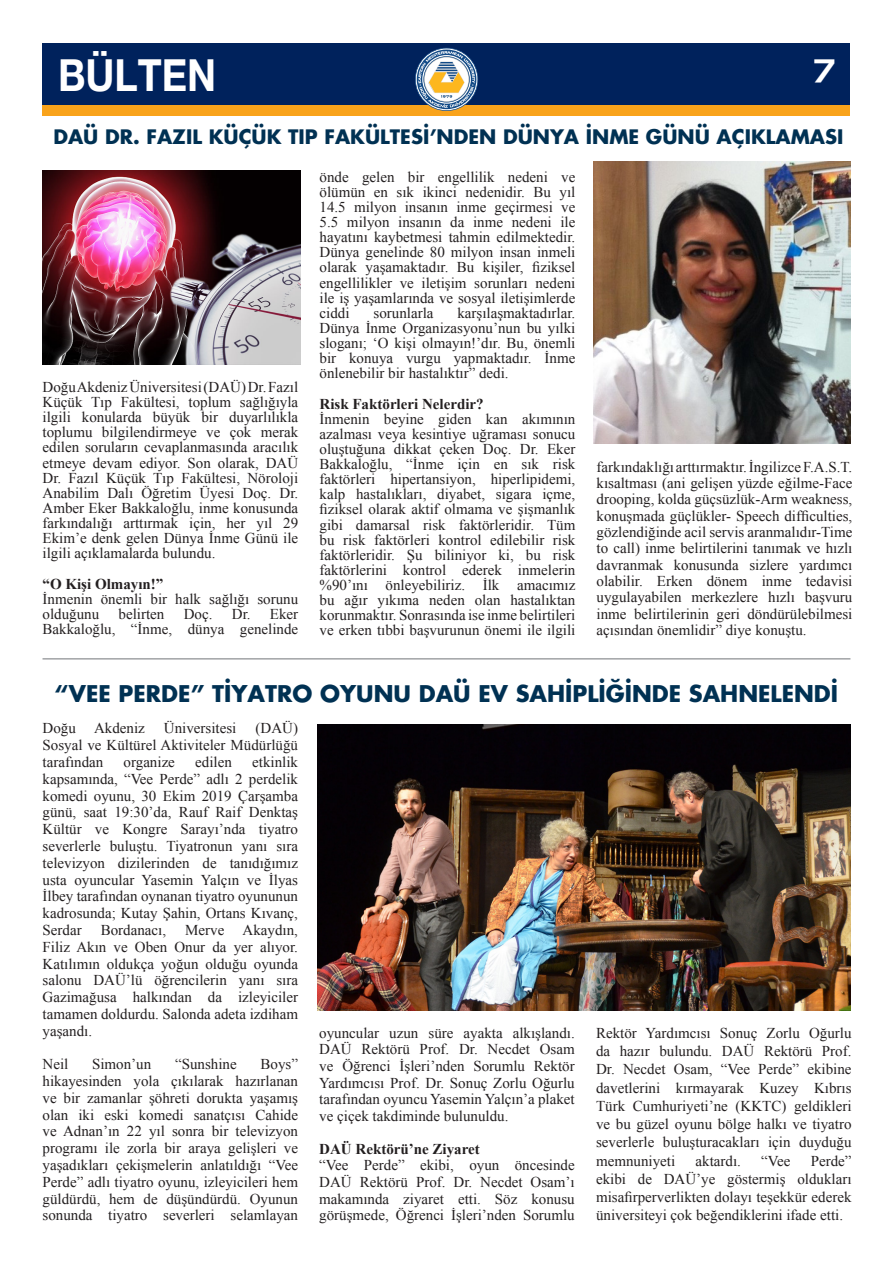
<style>
.page{position:relative;width:893px;height:1263px;background:#fff}
.page>*{position:absolute;margin:0;border:0;box-sizing:border-box;transform-origin:0 0}
.t1{font:700 44.1px "Helvetica Neue EMU";color:#fff;scale:.89 1}
.t2{font:31.5px "Handel EMU";color:#fff}
.t3{font:700 22.5px "Futura TEMU";color:#003153}
.t4{font:700 19.5px "Futura TEMU";color:#003153}
.BULTEN-PARAGRAF{font:15px/15px "Times New Roman";color:#231f20;text-align:justify}
.BULTEN_ARA_BAŞLIK{font:700 15px "Times New Roman";color:#231f20}
</style>
<div class="page">
<div style="left:43px;top:43px;width:807px;height:72px;background:#f9a31b"></div>
<div style="left:43px;top:43px;width:807px;height:61px;background:#00225c"></div>
<svg style="left:415px;top:48px;width:63px;height:63px"></svg>
<img style="left:43px;top:170px;width:257px;height:195px">
<hr style="left:43px;top:658px;width:807px;height:1px;background:#939598">
<img style="left:317px;top:725px;width:533px;height:285px">
<img style="left:593px;top:161px;width:257px;height:282px">
<p class="t1" style="left:58px;top:48px;width:179px">BÜLTEN</p>
<p class="t2" style="left:814px;top:52px;width:22px">7</p>
<p class="t4" style="left:53px;top:123px;width:791px">DAÜ DR. FAZIL KÜÇÜK TIP FAKÜLTESİ’NDEN DÜNYA İNME GÜNÜ AÇIKLAMASI</p>
<p class="BULTEN-PARAGRAF" style="left:43px;top:380px;width:257px">Doğu Akdeniz Üniversitesi (DAÜ) Dr. Fazıl Küçük Tıp Fakültesi, toplum sağlığıyla ilgili konularda büyük bir duyarlılıkla toplumu bilgilendirmeye ve çok merak edilen soruların cevaplanmasında aracılık etmeye devam ediyor. Son olarak, DAÜ Dr. Fazıl Küçük Tıp Fakültesi, Nöroloji Anabilim Dalı Öğretim Üyesi Doç. Dr.<br>Amber Eker Bakkaloğlu, inme konusunda farkındalığı arttırmak için, her yıl 29<br>Ekim’e denk gelen Dünya İnme Günü ile ilgili açıklamalarda bulundu.</p>
<p class="BULTEN_ARA_BAŞLIK" style="left:43px;top:574px;width:122px">“O Kişi Olmayın!”</p>
<p class="BULTEN-PARAGRAF" style="left:43px;top:591px;width:257px">İnmenin önemli bir halk sağlığı sorunu olduğunu</p>
<p class="BULTEN-PARAGRAF" style="left:43px;top:606px;width:257px;text-align:right">Dr. Eker<br>Bakkaloğlu, “İnme, dünya genelinde</p>
<p class="BULTEN-PARAGRAF" style="left:119px;top:606px;width:47px">belirten</p>
<p class="BULTEN-PARAGRAF" style="left:184px;top:606px;width:30px">Doç.</p>
<p class="BULTEN-PARAGRAF" style="left:320px;top:170px;width:257px">önde gelen bir engellilik nedeni ve ölümün en sık ikinci nedenidir. Bu yıl 14.5 milyon insanın inme geçirmesi ve 5.5 milyon insanın da inme nedeni ile hayatını kaybetmesi tahmin edilmektedir.<br>Dünya genelinde 80 milyon insan inmeli olarak yaşamaktadır. Bu kişiler, fiziksel engellilikler ve iletişim sorunları nedeni ile iş yaşamlarında ve sosyal iletişimlerde ciddi</p>
<p class="BULTEN-PARAGRAF" style="left:320px;top:305px;width:257px;text-indent:138px">karşılaşmaktadırlar.<br>Dünya İnme Organizasyonu’nun bu yılki sloganı; ‘O kişi olmayın!’dır. Bu, önemli bir konuya vurgu yapmaktadır. İnme önlenebilir bir hastalıktır” dedi.</p>
<p class="BULTEN_ARA_BAŞLIK" style="left:320px;top:394px;width:166px">Risk Faktörleri Nelerdir?</p>
<p class="BULTEN-PARAGRAF" style="left:320px;top:411px;width:257px">İnmenin beyine giden kan akımının azalması veya kesintiye uğraması sonucu oluştuğuna dikkat çeken Doç. Dr. Eker Bakkaloğlu, “İnme için en sık risk faktörleri hipertansiyon, hiperlipidemi, kalp hastalıkları, diyabet, sigara içme, fiziksel olarak aktif olmama ve şişmanlık gibi damarsal risk faktörleridir. Tüm bu risk faktörleri kontrol edilebilir risk faktörleridir. Şu biliniyor ki, bu risk faktörlerini kontrol ederek inmelerin %90’ını önleyebiliriz. İlk amacımız bu ağır yıkıma neden olan hastalıktan korunmaktır. Sonrasında ise inme belirtileri ve erken tıbbi başvurunun önemi ile ilgili</p>
<p class="BULTEN-PARAGRAF" style="left:373px;top:305px;width:61px">sorunlarla</p>
<p class="BULTEN-PARAGRAF" style="left:597px;top:458px;width:257px;line-height:16.4px">farkındaklığı arttırmaktır. İngilizce F.A.S.T. kısaltması (ani gelişen yüzde eğilme-Face drooping, kolda güçsüzlük-Arm weakness, konuşmada güçlükler- Speech difficulties, gözlendiğinde acil servis aranmalıdır-Time to call) inme belirtilerini tanımak ve hızlı davranmak konusunda sizlere yardımcı olabilir. Erken dönem inme tedavisi uygulayabilen merkezlere hızlı başvuru inme belirtilerinin geri döndürülebilmesi açısından önemlidir” diye konuştu.</p>
<p class="t3" style="left:55px;top:677px;width:785px">“VEE PERDE” TİYATRO OYUNU DAÜ EV SAHİPLİĞİNDE SAHNELENDİ</p>
<p class="BULTEN-PARAGRAF" style="left:43px;top:720px;width:257px;line-height:16.8px;text-indent:213px">(DAÜ)<br>Sosyal ve Kültürel Aktiviteler Müdürlüğü tarafından</p>
<p class="BULTEN-PARAGRAF" style="left:43px;top:720px;width:104px">Doğu Akdeniz</p>
<p class="BULTEN-PARAGRAF" style="left:164px;top:720px;width:74px">Üniversitesi</p>
<p class="BULTEN-PARAGRAF" style="left:43px;top:753px;width:257px;line-height:16.8px;text-indent:210px">etkinlik kapsamında, “Vee Perde” adlı 2 perdelik komedi oyunu, 30 Ekim 2019 Çarşamba günü, saat 19:30’da, Rauf Raif Denktaş Kültür ve Kongre Sarayı’nda tiyatro severlerle buluştu. Tiyatronun yanı sıra televizyon dizilerinden de tanıdığımız usta oyuncular Yasemin Yalçın ve İlyas İlbey tarafından oynanan tiyatro oyununun kadrosunda; Kutay Şahin, Ortans Kıvanç, Serdar</p>
<p class="BULTEN-PARAGRAF" style="left:124px;top:754px;width:53px">organize</p>
<p class="BULTEN-PARAGRAF" style="left:195px;top:754px;width:38px">edilen</p>
<p class="BULTEN-PARAGRAF" style="left:43px;top:921px;width:257px;line-height:16.8px;text-indent:143px">Merve Akaydın, Filiz Akın ve Oben Onur da yer alıyor.<br>Katılımın oldukça yoğun olduğu oyunda salonu DAÜ’lü öğrencilerin yanı sıra Gazimağusa halkından da izleyiciler tamamen doldurdu. Salonda adeta izdiham yaşandı.</p>
<p class="BULTEN-PARAGRAF" style="left:43px;top:1056px;width:27px">Neil</p>
<p class="BULTEN-PARAGRAF" style="left:92px;top:1056px;width:61px">Simon’un</p>
<p class="BULTEN-PARAGRAF" style="left:175px;top:1056px;width:63px">“Sunshine</p>
<p class="BULTEN-PARAGRAF" style="left:101px;top:922px;width:67px">Bordanacı,</p>
<p class="BULTEN-PARAGRAF" style="left:43px;top:1056px;width:257px;line-height:16.8px;text-indent:218px">Boys” hikayesinden yola çıkılarak hazırlanan ve bir zamanlar şöhreti dorukta yaşamış olan iki eski komedi sanatçısı Cahide ve Adnan’ın 22 yıl sonra bir televizyon programı ile zorla bir araya gelişleri ve yaşadıkları çekişmelerin anlatıldığı “Vee Perde” adlı tiyatro oyunu, izleyicileri hem güldürdü, hem de düşündürdü. Oyunun sonunda tiyatro severleri selamlayan</p>
<p class="BULTEN-PARAGRAF" style="left:319px;top:1024px;width:257px;line-height:16.6px">oyuncular uzun süre ayakta alkışlandı.<br>DAÜ Rektörü Prof. Dr. Necdet Osam ve Öğrenci İşleri’nden Sorumlu Rektör Yardımcısı Prof. Dr. Sonuç Zorlu Oğurlu tarafından oyuncu Yasemin Yalçın’a plaket ve çiçek takdiminde bulunuldu.</p>
<p class="BULTEN_ARA_BAŞLIK" style="left:319px;top:1138px;width:162px">DAÜ Rektörü’ne Ziyaret</p>
<p class="BULTEN-PARAGRAF" style="left:319px;top:1157px;width:257px;line-height:16.6px">“Vee Perde” ekibi, oyun öncesinde DAÜ Rektörü Prof. Dr. Necdet Osam’ı makamında ziyaret etti. Söz konusu görüşmede, Öğrenci İşleri’nden Sorumlu</p>
<p class="BULTEN-PARAGRAF" style="left:596px;top:1023px;width:257px;line-height:18.3px">Rektör Yardımcısı Sonuç Zorlu Oğurlu da hazır bulundu. DAÜ Rektörü Prof.<br>Dr. Necdet Osam, “Vee Perde” ekibine davetlerini kırmayarak Kuzey Kıbrıs Türk Cumhuriyeti’ne (KKTC) geldikleri ve bu güzel oyunu bölge halkı ve tiyatro severlerle buluşturacakları için duyduğu memnuniyeti</p>
<p class="BULTEN-PARAGRAF" style="left:596px;top:1151px;width:257px;line-height:18.3px;text-indent:215px">Perde” ekibi de DAÜ’ye göstermiş oldukları misafirperverlikten dolayı teşekkür ederek üniversiteyi çok beğendiklerini ifade etti.</p>
<p class="BULTEN-PARAGRAF" style="left:695px;top:1153px;width:47px">aktardı.</p>
<p class="BULTEN-PARAGRAF" style="left:761px;top:1153px;width:31px">“Vee</p>
</div>
